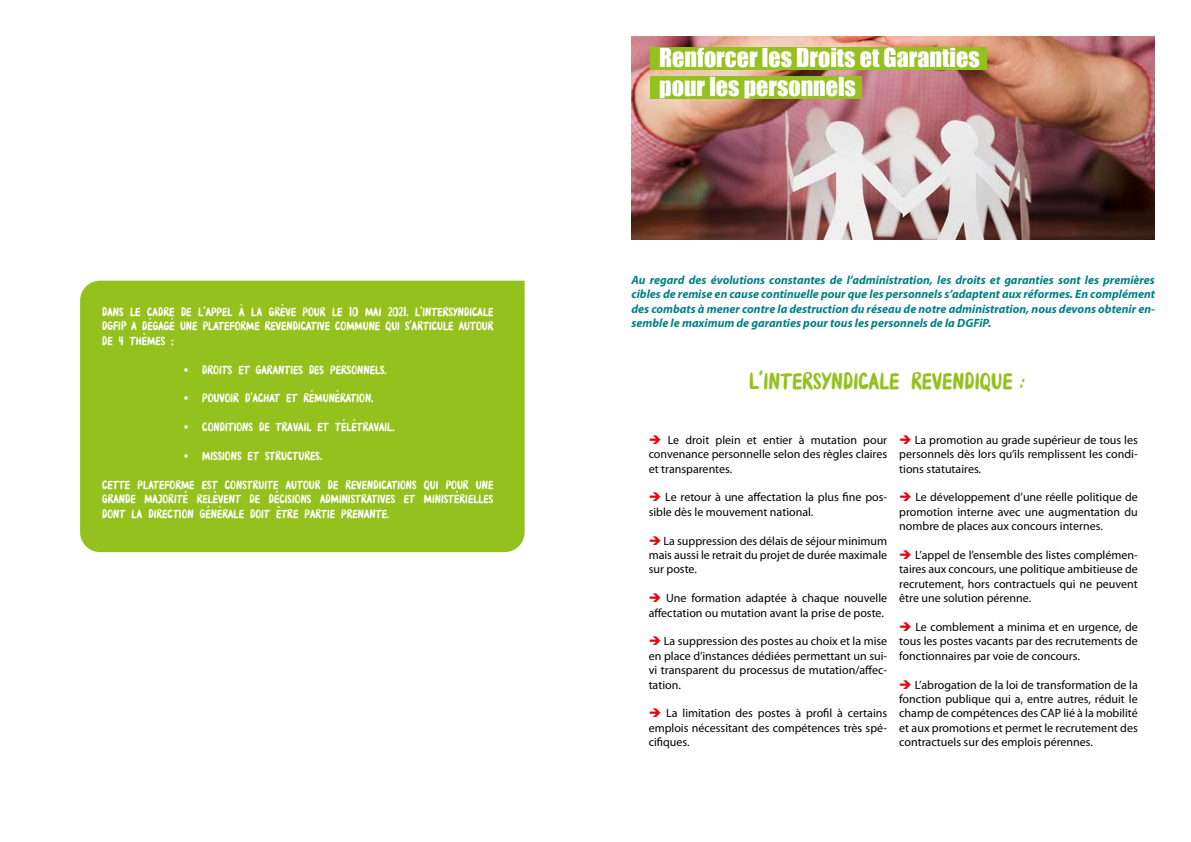
<style>
.page{position:relative;width:1191px;height:842px;background:#fff}
.page>*{position:absolute;margin:0;border:0;box-sizing:border-box;transform-origin:0 0}
.t1{font:24px/28.8px "Impact";color:#fff}
.t2{font:23px "Brokenbrush";color:#95c11f}
.t3{font:12px/14.4px "Myriad Pro";color:#000;text-align:justify}
.t4{font:12px/14.4px "Brokenbrush";color:#fff;text-align:justify}
.t5{font:italic 700 12px/14.4px "Myriad Pro";color:#008186;text-align:justify}
.s1{font-family:"Mark My Words"}
.s2{color:#e30613}
</style>
<div class="page">
<div style="left:80px;top:281px;width:444px;height:271px;background:#95c11f"></div>
<img style="left:631px;top:36px;width:524px;height:203px">
<div style="left:650px;top:47px;width:336px;height:22px;background:#95c11f"></div>
<div style="left:650px;top:77px;width:211px;height:22px;background:#95c11f"></div>
<p class="t4" style="left:102px;top:306px;width:393px">DANS LE CADRE DE L’APPEL À LA GRÈVE POUR LE 10 MAI 2021, L’INTERSYNDICALE DGFIP A DÉGAGÉ UNE PLATEFORME REVENDICATIVE COMMUNE QUI S’ARTICULE AUTOUR DE 4 THÈMES ;</p>
<p class="t4" style="left:184px;top:363px;width:204px">• DROITS ET GARANTIES DES PERSONNELS,</p>
<p class="t4" style="left:184px;top:392px;width:190px">• POUVOIR D’ACHAT ET RÉMUNÉRATION,</p>
<p class="t4" style="left:184px;top:421px;width:212px">• CONDITIONS DE TRAVAIL ET TÉLÉTRAVAIL,</p>
<p class="t4" style="left:184px;top:450px;width:139px">• MISSIONS ET STRUCTURES.</p>
<p class="t4" style="left:102px;top:478px;width:393px">CETTE PLATEFORME EST CONSTRUITE AUTOUR DE REVENDICATIONS QUI POUR UNE GRANDE MAJORITÉ RELÈVENT DE DÉCISIONS ADMINISTRATIVES ET MINISTÉRIELLES DONT LA DIRECTION GÉNÉRALE DOIT ÊTRE PARTIE PRENANTE.</p>
<h1 class="t1" style="left:659px;top:43px;width:322px">Renforcer les Droits et Garanties pour les personnels</h1>
<p class="t5" style="left:631px;top:272px;width:525px">Au regard des évolutions constantes de l’administration, les droits et garanties sont les premières cibles de remise en cause continuelle pour que les personnels s’adaptent aux réformes. En complément des combats à mener contre la destruction du réseau de notre administration, nous devons obtenir en&shy;semble le maximum de garanties pour tous les personnels de la DGFiP.</p>
<h2 class="t2" style="left:749px;top:366px;width:278px">L’INTERSYNDICALE REVENDIQUE <span class="s1">:</span></h2>
<p class="t3" style="left:648px;top:432px;width:240px"><span class="s2">➔</span> Le droit plein et entier à mutation pour convenance personnelle selon des règles claires et transparentes.</p>
<p class="t3" style="left:648px;top:490px;width:240px"><span class="s2">➔</span> Le retour à une affectation la plus fine pos&shy;sible dès le mouvement national.</p>
<p class="t3" style="left:648px;top:533px;width:240px"><span class="s2">➔</span> La suppression des délais de séjour minimum mais aussi le retrait du projet de durée maximale sur poste.</p>
<p class="t3" style="left:648px;top:591px;width:240px"><span class="s2">➔</span> Une formation adaptée à chaque nouvelle affectation ou mutation avant la prise de poste.</p>
<p class="t3" style="left:648px;top:634px;width:240px"><span class="s2">➔</span> La suppression des postes au choix et la mise en place d’instances dédiées permettant un sui&shy;vi transparent du processus de mutation/affec&shy;tation.</p>
<p class="t3" style="left:648px;top:706px;width:240px"><span class="s2">➔</span> La limitation des postes à profil à certains emplois nécessitant des compétences très spé&shy;cifiques.</p>
<p class="t3" style="left:899px;top:432px;width:240px"><span class="s2">➔</span> La promotion au grade supérieur de tous les personnels dès lors qu’ils remplissent les condi&shy;tions statutaires.</p>
<p class="t3" style="left:899px;top:490px;width:240px"><span class="s2">➔</span> Le développement d’une réelle politique de promotion interne avec une augmentation du nombre de places aux concours internes.</p>
<p class="t3" style="left:899px;top:547px;width:240px"><span class="s2">➔</span> L’appel de l’ensemble des listes complémen&shy;taires aux concours, une politique ambitieuse de recrutement, hors contractuels qui ne peuvent être une solution pérenne.</p>
<p class="t3" style="left:899px;top:619px;width:240px"><span class="s2">➔</span> Le comblement a minima et en urgence, de tous les postes vacants par des recrutements de fonctionnaires par voie de concours.</p>
<p class="t3" style="left:899px;top:677px;width:240px"><span class="s2">➔</span> L’abrogation de la loi de transformation de la fonction publique qui a, entre autres, réduit le champ de compétences des CAP lié à la mobilité et aux promotions et permet le recrutement des contractuels sur des emplois pérennes.</p>
</div>
